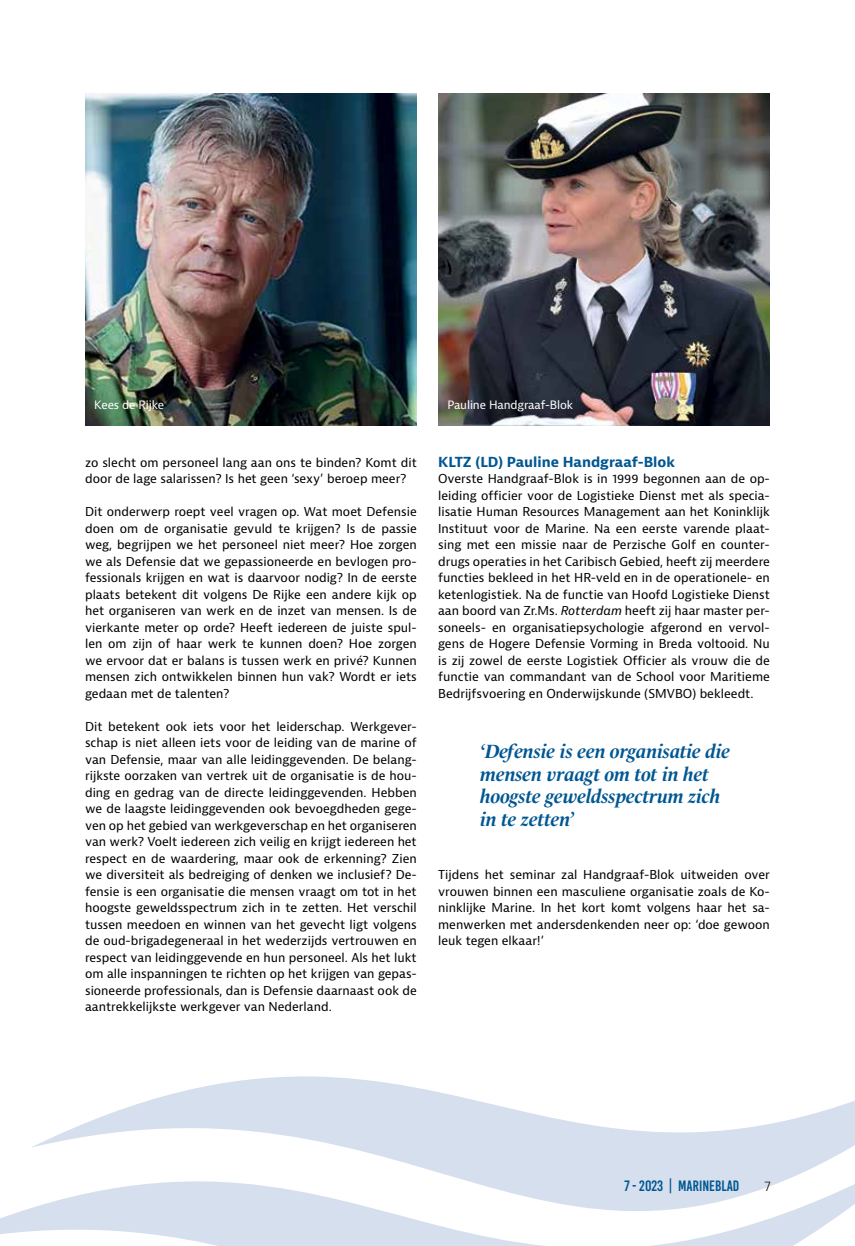
<style>
.page{position:relative;width:855px;height:1246px;background:#fff}
.page>*{position:absolute;margin:0;border:0;box-sizing:border-box;transform-origin:0 0}
.t1{font:italic 700 19.5px/22.5px "Le Monde Livre Std";letter-spacing:-.01em;color:#005792}
.t2{font:15px "Bebas Kai";color:#005792}
.t3{font:700 13.5px "Bernina Sans";color:#005792}
.t4{font:300 13.5px "Bernina Sans";color:#000}
.t5{font:12px/16.5px "Bernina Sans";color:#000;text-align:justify}
.t6{font:11.25px "Bernina Sans";letter-spacing:-.01em;color:#fff}
.s1{font-style:italic}
</style>
<div class="page">
<svg style="left:30px;top:1076px;width:825px;height:170px;fill:#d6dfed"></svg>
<img style="left:85px;top:94px;width:332px;height:331px">
<img style="left:438px;top:94px;width:332px;height:331px">
<p class="t6" style="left:94px;top:398px;width:71px">Kees de Rijke</p>
<p class="t6" style="left:447px;top:398px;width:127px">Pauline Handgraaf-Blok</p>
<p class="t5" style="left:85px;top:454px;width:333px">zo slecht om personeel lang aan ons te binden? Komt dit door de lage salarissen? Is het geen ‘sexy’ beroep meer?</p>
<p class="t5" style="left:85px;top:504px;width:333px">Dit onderwerp roept veel vragen op. Wat moet Defensie doen om de organisatie gevuld te krijgen? Is de passie weg, begrijpen we het personeel niet meer? Hoe zorgen we als Defensie dat we gepassioneerde en bevlogen pro&shy;fessionals krijgen en wat is daarvoor nodig? In de eerste plaats betekent dit volgens De Rijke een andere kijk op het organiseren van werk en de inzet van mensen. Is de vierkante meter op orde? Heeft iedereen de juiste spul&shy;len om zijn of haar werk te kunnen doen? Hoe zorgen we ervoor dat er balans is tussen werk en privé? Kunnen mensen zich ontwikkelen binnen hun vak? Wordt er iets gedaan met de talenten?</p>
<p class="t5" style="left:85px;top:718px;width:333px">Dit betekent ook iets voor het leiderschap. Werkgever&shy;schap is niet alleen iets voor de leiding van de marine of van Defensie, maar van alle leidinggevenden. De belang&shy;rijkste oorzaken van vertrek uit de organisatie is de hou&shy;ding en gedrag van de directe leidinggevenden. Hebben we de laagste leidinggevenden ook bevoegdheden gege&shy;ven op het gebied van werkgeverschap en het organiseren van werk? Voelt iedereen zich veilig en krijgt iedereen het respect en de waardering, maar ook de erkenning? Zien we diversiteit als bedreiging of denken we inclusief? De&shy;fensie is een organisatie die mensen vraagt om tot in het hoogste geweldsspectrum zich in te zetten. Het verschil tussen meedoen en winnen van het gevecht ligt volgens de oud-brigadegeneraal in het wederzijds vertrouwen en respect van leidinggevende en hun personeel. Als het lukt om alle inspanningen te richten op het krijgen van gepas&shy;sioneerde professionals, dan is Defensie daarnaast ook de aantrekkelijkste werkgever van Nederland.</p>
<p class="t3" style="left:438px;top:453px;width:238px">KLTZ (LD) Pauline Handgraaf-Blok</p>
<p class="t5" style="left:438px;top:471px;width:333px">Overste Handgraaf-Blok is in 1999 begonnen aan de op&shy;leiding officier voor de Logistieke Dienst met als specia&shy;lisatie Human Resources Management aan het Koninklijk Instituut voor de Marine. Na een eerste varende plaat&shy;sing met een missie naar de Perzische Golf en counter&shy;drugs operaties in het Caribisch Gebied, heeft zij meerdere functies bekleed in het HR-veld en in de operationele- en ketenlogistiek. Na de functie van Hoofd Logistieke Dienst aan boord van Zr.Ms. <span class="s1">Rotterdam</span> heeft zij haar master per&shy;soneels- en organisatiepsychologie afgerond en vervol&shy;gens de Hogere Defensie Vorming in Breda voltooid. Nu is zij zowel de eerste Logistiek Officier als vrouw die de functie van commandant van de School voor Maritieme Bedrijfsvoering en Onderwijskunde (SMVBO) bekleedt.</p>
<h1 class="t1" style="left:480px;top:740px;width:252px">‘Defensie is een organisatie die mensen vraagt om tot in het hoogste geweldsspectrum zich in te zetten’</h1>
<p class="t5" style="left:438px;top:867px;width:333px">Tijdens het seminar zal Handgraaf-Blok uitweiden over vrouwen binnen een masculiene organisatie zoals de Ko&shy;ninklijke Marine. In het kort komt volgens haar het sa&shy;menwerken met andersdenkenden neer op: ‘doe gewoon leuk tegen elkaar!’</p>
<p class="t2" style="left:624px;top:1178px;width:116px">7 - 2023 | MARINEBLAD</p>
<p class="t4" style="left:764px;top:1177px;width:8px">7</p>
</div>
